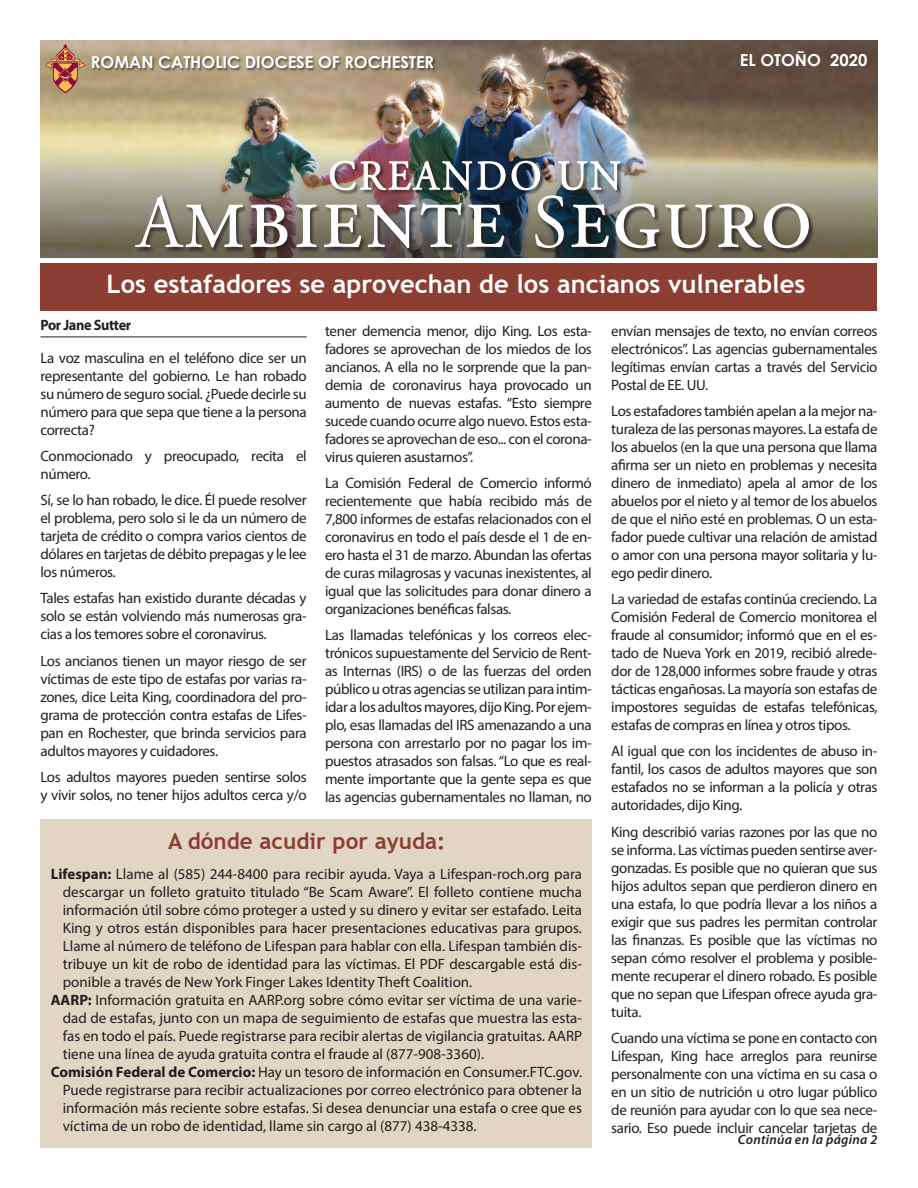
<style>
.page{position:relative;width:918px;height:1188px;background:#fff}
.page>*{position:absolute;margin:0;border:0;box-sizing:border-box;transform-origin:0 0}
.t1{font:700 25.5px "Trebuchet MS";color:#fff}
.t2{font:700 22.5px "Trebuchet MS";color:#8d3e32}
.t3{font:700 16.5px "Century Gothic";color:#fff}
.t4{font:15px/18px "Myriad Pro";letter-spacing:-.005em;color:#231f20;text-align:justify}
.t5{font:15px/18px "Myriad Pro";letter-spacing:-.025em;color:#231f20}
.t6{font:700 15px "Myriad Pro";letter-spacing:-.025em;color:#231f20;scale:.95 1}
.t7{font:italic 600 13.5px "Myriad Pro";letter-spacing:.02em;color:#231f20}
.s1{font-weight:700}
</style>
<div class="page">
<img style="left:40px;top:40px;width:838px;height:100px">
<img style="left:40px;top:140px;width:838px;height:117px">
<div style="left:40px;top:263px;width:838px;height:47px;background:#8d3e32"></div>
<svg style="left:45px;top:44px;width:41px;height:49px;background:#b88166"></svg>
<div style="left:92px;top:56px;width:344px;height:16px;background:#231f20;opacity:.59"></div>
<div style="left:40px;top:819px;width:552px;height:329px;background:#e1d6c4"></div>
<div style="left:136px;top:195px;width:679px;height:59px;background:#231f20;opacity:.75"></div>
<img style="left:135px;top:160px;width:674px;height:88px">
<hr style="left:40px;top:337px;width:267px;height:1px;background:#231f20">
<p class="t3" style="left:91px;top:49px;width:345px">ROMAN CATHOLIC DIOCESE OF ROCHESTER</p>
<p class="t3" style="left:740px;top:47px;width:129px">EL OTOÑO 2020</p>
<h1 class="t1" style="left:107px;top:268px;width:700px">Los estafadores se aprovechan de los ancianos vulnerables</h1>
<p class="t4" style="left:325px;top:322px;width:268px">tener demencia menor, dijo King. Los esta&shy;fadores se aprovechan de los miedos de los ancianos. A ella no le sorprende que la pan&shy;demia de coronavirus haya provocado un aumento de nuevas estafas. “Esto siempre sucede cuando ocurre algo nuevo. Estos esta&shy;fadores se aprovechan de eso... con el corona&shy;virus quieren asustarnos”.</p>
<p class="t4" style="left:325px;top:474px;width:268px">La Comisión Federal de Comercio informó recientemente que había recibido más de 7,800 informes de estafas relacionados con el coronavirus en todo el país desde el 1 de en&shy;ero hasta el 31 de marzo. Abundan las ofertas de curas milagrosas y vacunas inexistentes, al igual que las solicitudes para donar dinero a organizaciones benéficas falsas.</p>
<p class="t4" style="left:325px;top:626px;width:268px">Las llamadas telefónicas y los correos elec&shy;trónicos supuestamente del Servicio de Rent&shy;as Internas (IRS) o de las fuerzas del orden público u otras agencias se utilizan para intim&shy;idar a los adultos mayores, dijo King. Por ejem&shy;plo, esas llamadas del IRS amenazando a una persona con arrestarlo por no pagar los im&shy;puestos atrasados son falsas. “Lo que es real&shy;mente importante que la gente sepa es que las agencias gubernamentales no llaman, no</p>
<h2 class="t2" style="left:168px;top:827px;width:279px">A dónde acudir por ayuda:</h2>
<p class="t6" style="left:40px;top:315px;width:97px">Por Jane Sutter</p>
<p class="t4" style="left:40px;top:349px;width:268px">La voz masculina en el teléfono dice ser un representante del gobierno. Le han robado su número de seguro social. ¿Puede decirle su número para que sepa que tiene a la persona correcta?</p>
<p class="t5" style="left:40px;top:447px;width:268px">Conmocionado y preocupado, recita el número.</p>
<p class="t4" style="left:40px;top:491px;width:268px">Sí, se lo han robado, le dice. Él puede resolver el problema, pero solo si le da un número de tarjeta de crédito o compra varios cientos de dólares en tarjetas de débito prepagas y le lee los números.</p>
<p class="t4" style="left:40px;top:589px;width:268px">Tales estafas han existido durante décadas y solo se están volviendo más numerosas gra&shy;cias a los temores sobre el coronavirus.</p>
<p class="t4" style="left:40px;top:651px;width:268px">Los ancianos tienen un mayor riesgo de ser víctimas de este tipo de estafas por varias ra&shy;zones, dice Leita King, coordinadora del pro&shy;grama de protección contra estafas de Lifes&shy;pan en Rochester, que brinda servicios para adultos mayores y cuidadores.</p>
<p class="t5" style="left:40px;top:768px;width:268px">Los adultos mayores pueden sentirse solos y vivir solos, no tener hijos adultos cerca y/o</p>
<p class="t4" style="left:611px;top:322px;width:268px">envían mensajes de texto, no envían correos electrónicos”. Las agencias gubernamentales legítimas envían cartas a través del Servicio Postal de EE. UU.</p>
<p class="t4" style="left:611px;top:402px;width:268px">Los estafadores también apelan a la mejor na&shy;turaleza de las personas mayores. La estafa de los abuelos (en la que una persona que llama afirma ser un nieto en problemas y necesita dinero de inmediato) apela al amor de los abuelos por el nieto y al temor de los abuelos de que el niño esté en problemas. O un esta&shy;fador puede cultivar una relación de amistad o amor con una persona mayor solitaria y lu&shy;ego pedir dinero.</p>
<p class="t4" style="left:611px;top:590px;width:268px">La variedad de estafas continúa creciendo. La Comisión Federal de Comercio monitorea el fraude al consumidor; informó que en el es&shy;tado de Nueva York en 2019, recibió alrede&shy;dor de 128,000 informes sobre fraude y otras tácticas engañosas. La mayoría son estafas de impostores seguidas de estafas telefónicas, estafas de compras en línea y otros tipos.</p>
<p class="t4" style="left:611px;top:742px;width:268px">Al igual que con los incidentes de abuso in&shy;fantil, los casos de adultos mayores que son estafados no se informan a la policía y otras autoridades, dijo King.</p>
<p class="t4" style="left:611px;top:822px;width:268px">King describió varias razones por las que no se informa. Las víctimas pueden sentirse aver&shy;gonzadas. Es posible que no quieran que sus hijos adultos sepan que perdieron dinero en una estafa, lo que podría llevar a los niños a exigir que sus padres les permitan controlar las finanzas. Es posible que las víctimas no sepan cómo resolver el problema y posible&shy;mente recuperar el dinero robado. Es posible que no sepan que Lifespan ofrece ayuda gra&shy;tuita.</p>
<p class="t4" style="left:611px;top:1029px;width:268px">Cuando una víctima se pone en contacto con Lifespan, King hace arreglos para reunirse personalmente con una víctima en su casa o en un sitio de nutrición u otro lugar público de reunión para ayudar con lo que sea nece&shy;sario. Eso puede incluir cancelar tarjetas de</p>
<p class="t4" style="left:51px;top:865px;width:533px"><span class="s1">Lifespan:</span> Llame al (585) 244-8400 para recibir ayuda. Vaya a Lifespan-roch.org para</p>
<p class="t4" style="left:63px;top:883px;width:521px">descargar un folleto gratuito titulado “Be Scam Aware”. El folleto contiene mucha</p>
<p class="t4" style="left:63px;top:901px;width:521px">información útil sobre cómo proteger a usted y su dinero y evitar ser estafado. Leita</p>
<p class="t4" style="left:63px;top:919px;width:521px">King y otros están disponibles para hacer presentaciones educativas para grupos.</p>
<p class="t4" style="left:63px;top:937px;width:521px">Llame al número de teléfono de Lifespan para hablar con ella. Lifespan también dis-</p>
<p class="t4" style="left:63px;top:955px;width:521px">tribuye un kit de robo de identidad para las víctimas. El PDF descargable está dis-</p>
<p class="t4" style="left:63px;top:973px;width:411px">ponible a través de New York Finger Lakes Identity Theft Coalition.</p>
<p class="t4" style="left:51px;top:991px;width:533px"><span class="s1">AARP:</span> Información gratuita en AARP.org sobre cómo evitar ser víctima de una varie-</p>
<p class="t4" style="left:63px;top:1009px;width:521px">dad de estafas, junto con un mapa de seguimiento de estafas que muestra las esta-</p>
<p class="t4" style="left:63px;top:1027px;width:521px">fas en todo el país. Puede registrarse para recibir alertas de vigilancia gratuitas. AARP</p>
<p class="t4" style="left:63px;top:1045px;width:423px">tiene una línea de ayuda gratuita contra el fraude al (877-908-3360).</p>
<p class="t4" style="left:51px;top:1063px;width:533px"><span class="s1">Comisión Federal de Comercio:</span> Hay un tesoro de información en Consumer.FTC.gov.</p>
<p class="t4" style="left:63px;top:1081px;width:521px">Puede registrarse para recibir actualizaciones por correo electrónico para obtener la</p>
<p class="t4" style="left:63px;top:1099px;width:521px">información más reciente sobre estafas. Si desea denunciar una estafa o cree que es</p>
<p class="t4" style="left:63px;top:1117px;width:415px">víctima de un robo de identidad, llame sin cargo al (877) 438-4338.</p>
<p class="t7" style="left:738px;top:1131px;width:141px">Continúa en la página 2</p>
</div>
